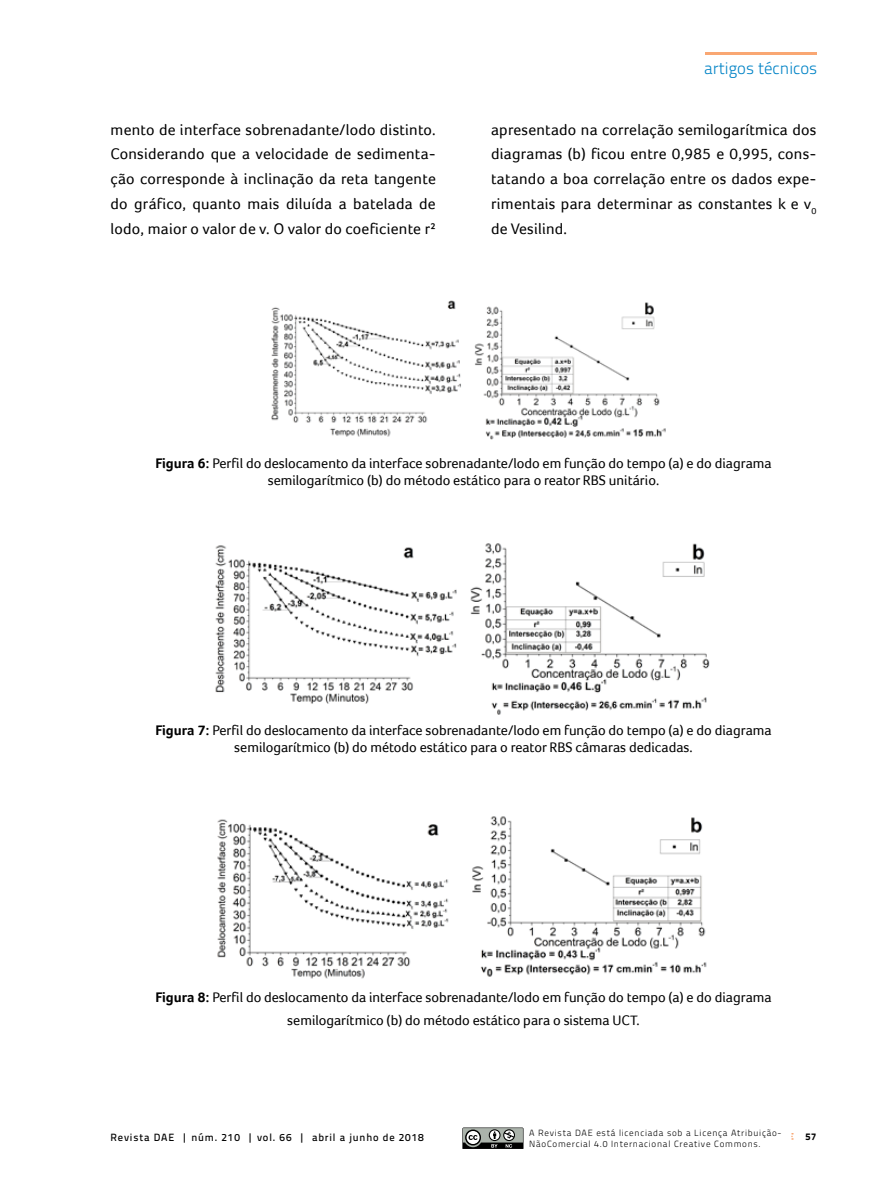
<style>
.page{position:relative;width:893px;height:1191px;background:#fff}
.page>*{position:absolute;margin:0;border:0;box-sizing:border-box;transform-origin:0 0}
.t1{font:300 16.65px "Titillium Text 22 L";color:#0083c6}
.t2{font:15.75px/24.9px "Foco";letter-spacing:.015em;color:#000;text-align:justify}
.t3{font:14.25px/17.1px "Foco";color:#000;text-align:center}
.t4{font:500 10.5px "Titillium Text 22 L";letter-spacing:.08em;color:#000}
.t5{font:800 9.75px "Titillium Text 22 L";color:#000}
.t6{font:300 9px/10.5px "Titillium Text 22 L";letter-spacing:.08em;color:#000}
.s1{font-weight:700}
</style>
<div class="page">
<img style="left:271px;top:300px;width:190px;height:137px">
<img style="left:474px;top:302px;width:192px;height:138px">
<img style="left:215px;top:545px;width:242px;height:159px">
<img style="left:470px;top:543px;width:240px;height:172px">
<img style="left:217px;top:819px;width:232px;height:160px">
<img style="left:472px;top:816px;width:235px;height:161px">
<svg style="left:791px;top:1133px;width:2px;height:6px"></svg>
<hr style="left:705px;top:52px;width:111px;height:3px;background:#f9a773">
<svg style="left:462px;top:1127px;width:61px;height:22px"></svg>
<p class="t1" style="left:704px;top:56px;width:115px">artigos técnicos</p>
<p class="t2" style="left:111px;top:117px;width:327px">mento de interface sobrenadante/lodo distinto.<br>Considerando que a velocidade de sedimenta&shy;ção corresponde à inclinação da reta tangente do gráfico, quanto mais diluída a batelada de lodo, maior o valor de v. O valor do coeficiente r²</p>
<p class="t2" style="left:491px;top:117px;width:327px">apresentado na correlação semilogarítmica dos diagramas (b) ficou entre 0,985 e 0,995, cons&shy;tatando a boa correlação entre os dados expe&shy;rimentais para determinar as constantes k e v<sub>0 </sub>de Vesilind.</p>
<p class="t3" style="left:155px;top:454px;width:618px"><span class="s1">Figura 6:</span> Perfil do deslocamento da interface sobrenadante/lodo em função do tempo (a) e do diagrama semilogarítmico (b) do método estático para o reator RBS unitário.</p>
<p class="t3" style="left:155px;top:721px;width:618px"><span class="s1">Figura 7:</span> Perfil do deslocamento da interface sobrenadante/lodo em função do tempo (a) e do diagrama semilogarítmico (b) do método estático para o reator RBS câmaras dedicadas.</p>
<p class="t3" style="left:155px;top:986px;width:618px;line-height:22.5px"><span class="s1">Figura 8:</span> Perfil do deslocamento da interface sobrenadante/lodo em função do tempo (a) e do diagrama semilogarítmico (b) do método estático para o sistema UCT.</p>
<p class="t4" style="left:111px;top:1129px;width:315px">Revista DAE | núm. 210 | vol. 66 | abril a junho de 2018</p>
<p class="t6" style="left:529px;top:1127px;width:254px">A Revista DAE está licenciada sob a Licença Atribuição-<br>NãoComercial 4.0 Internacional Creative Commons.</p>
<p class="t5" style="left:805px;top:1129px;width:13px">57</p>
</div>
